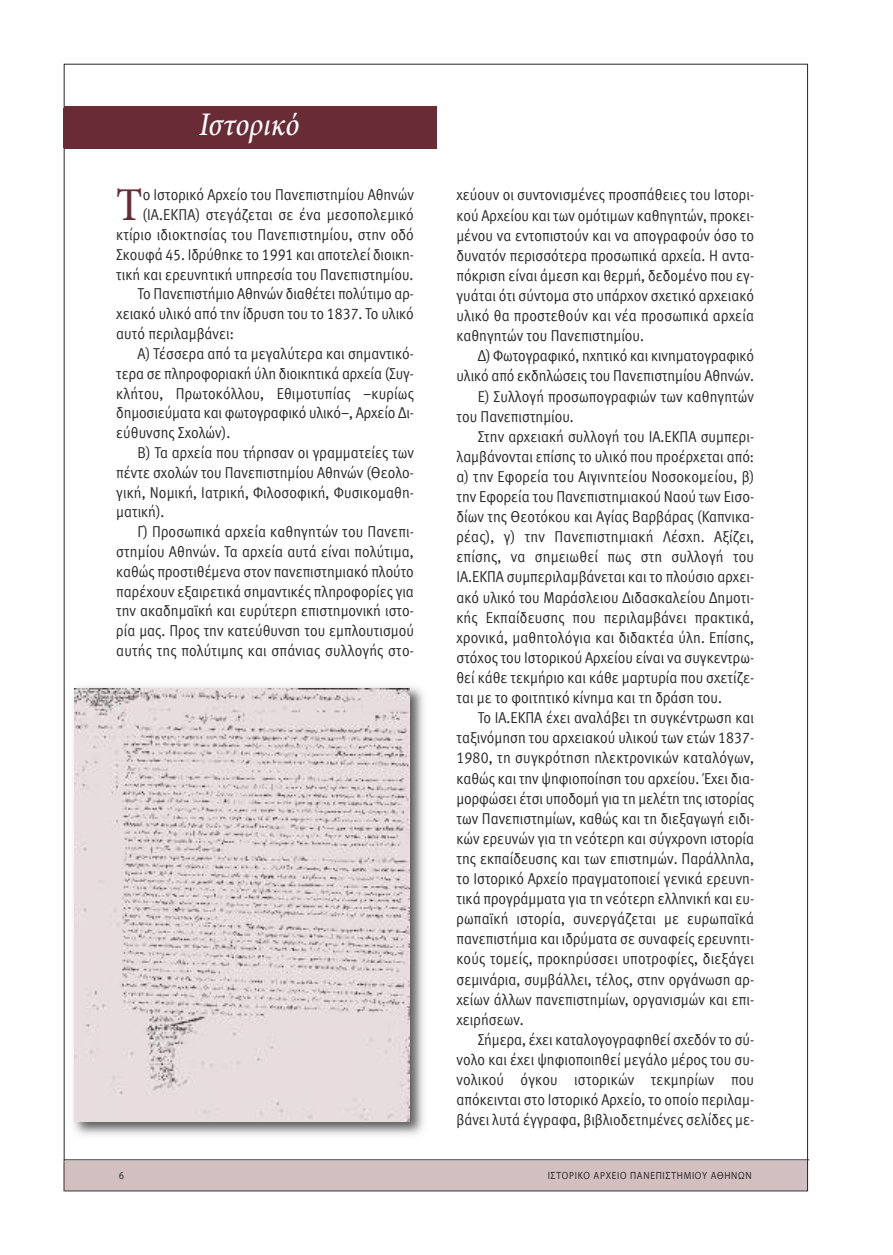
<style>
.page{position:relative;width:893px;height:1255px;background:#fff}
.page>*{position:absolute;margin:0;border:0;box-sizing:border-box;transform-origin:0 0}
.t1{font:500 46.95px "Minion Pro";color:#692b35;scale:.9 1}
.t2{font:italic 500 33px "Minion Pro";letter-spacing:-.01em;color:#fff;scale:.9 1}
.t3{font:15.75px/20.1px "Meta Normal Greek LF";color:#272627;text-align:justify;scale:.9 1}
.t4{font:10.5px "Myriad Greek";letter-spacing:.075em;color:#272627;scale:.9 1}
</style>
<div class="page">
<div style="left:64px;top:1161px;width:744px;height:30px;background:#d2bfc2"></div>
<hr style="left:64px;top:1159px;width:745px;height:1px;background:#272627">
<img style="left:73px;top:686px;width:351px;height:449px">
<img style="left:75px;top:688px;width:334px;height:433px">
<div style="left:64px;top:106px;width:373px;height:43px;background:#692b35"></div>
<h2 class="t2" style="left:199px;top:112px;width:113px">Ιστορικό</h2>
<h1 class="t1" style="left:116px;top:187px;width:31px">τ</h1>
<p class="t3" style="left:143px;top:185px;width:303px">ο Ιστορικό Αρχείο του Πανεπιστημίου Αθηνών</p>
<p class="t3" style="left:143px;top:205px;width:303px">(ΙΑ.ΕΚΠΑ) στεγάζεται σε ένα μεσοπολεμικό</p>
<p class="t3" style="left:116px;top:224px;width:332px">κτίριο ιδιοκτησίας του Πανεπιστημίου, στην οδό</p>
<p class="t3" style="left:116px;top:244px;width:332px">Σκουφά 45. Ιδρύθηκε το 1991 και αποτελεί διοικη-</p>
<p class="t3" style="left:116px;top:264px;width:332px">τική και ερευνητική υπηρεσία του Πανεπιστημίου.</p>
<p class="t3" style="left:138px;top:284px;width:309px">Το Πανεπιστήμιο Αθηνών διαθέτει πολύτιμο αρ-</p>
<p class="t3" style="left:116px;top:304px;width:332px">χειακό υλικό από την ίδρυση του το 1837. Το υλικό</p>
<p class="t3" style="left:116px;top:323px;width:132px">αυτό περιλαμβάνει:</p>
<p class="t3" style="left:138px;top:343px;width:309px">Α) Τέσσερα από τα μεγαλύτερα και σημαντικό-</p>
<p class="t3" style="left:116px;top:363px;width:332px">τερα σε πληροφοριακή ύλη διοικητικά αρχεία (Συγ-</p>
<p class="t3" style="left:116px;top:383px;width:332px">κλήτου, Πρωτοκόλλου, Εθιμοτυπίας –κυρίως</p>
<p class="t3" style="left:116px;top:403px;width:332px">δημοσιεύματα και φωτογραφικό υλικό–, Αρχείο Δι-</p>
<p class="t3" style="left:116px;top:422px;width:128px">εύθυνσης Σχολών).</p>
<p class="t3" style="left:138px;top:442px;width:309px">Β) Τα αρχεία που τήρησαν οι γραμματείες των</p>
<p class="t3" style="left:116px;top:462px;width:332px">πέντε σχολών του Πανεπιστημίου Αθηνών (Θεολο-</p>
<p class="t3" style="left:116px;top:482px;width:332px">γική, Νομική, Ιατρική, Φιλοσοφική, Φυσικομαθη-</p>
<p class="t3" style="left:116px;top:502px;width:55px">ματική).</p>
<p class="t3" style="left:138px;top:521px;width:309px">Γ) Προσωπικά αρχεία καθηγητών του Πανεπι-</p>
<p class="t3" style="left:116px;top:541px;width:332px">στημίου Αθηνών. Τα αρχεία αυτά είναι πολύτιμα,</p>
<p class="t3" style="left:116px;top:561px;width:332px">καθώς προστιθέμενα στον πανεπιστημιακό πλούτο</p>
<p class="t3" style="left:116px;top:581px;width:332px">παρέχουν εξαιρετικά σημαντικές πληροφορίες για</p>
<p class="t3" style="left:116px;top:601px;width:332px">την ακαδημαϊκή και ευρύτερη επιστημονική ιστο-</p>
<p class="t3" style="left:116px;top:620px;width:332px">ρία μας. Προς την κατεύθυνση του εμπλουτισμού</p>
<p class="t3" style="left:116px;top:640px;width:332px">αυτής της πολύτιμης και σπάνιας συλλογής στο-</p>
<p class="t3" style="left:456px;top:185px;width:332px">χεύουν οι συντονισμένες προσπάθειες του Ιστορι&shy;κού Αρχείου και των ομότιμων καθηγητών, προκει&shy;μένου να εντοπιστούν και να απογραφούν όσο το δυνατόν περισσότερα προσωπικά αρχεία. Η αντα&shy;πόκριση είναι άμεση και θερμή, δεδομένο που εγ&shy;γυάται ότι σύντομα στο υπάρχον σχετικό αρχειακό υλικό θα προστεθούν και νέα προσωπικά αρχεία καθηγητών του Πανεπιστημίου.</p>
<p class="t3" style="left:478px;top:346px;width:309px">Δ) Φωτογραφικό, ηχητικό και κινηματογραφικό</p>
<p class="t3" style="left:456px;top:366px;width:332px">υλικό από εκδηλώσεις του Πανεπιστημίου Αθηνών.</p>
<p class="t3" style="left:478px;top:386px;width:309px">Ε) Συλλογή προσωπογραφιών των καθηγητών</p>
<p class="t3" style="left:456px;top:406px;width:132px">του Πανεπιστημίου.</p>
<p class="t3" style="left:478px;top:426px;width:309px">Στην αρχειακή συλλογή του ΙΑ.ΕΚΠΑ συμπερι-</p>
<p class="t3" style="left:456px;top:446px;width:332px">λαμβάνονται επίσης το υλικό που προέρχεται από:</p>
<p class="t3" style="left:456px;top:466px;width:332px">α) την Εφορεία του Αιγινητείου Νοσοκομείου, β)</p>
<p class="t3" style="left:456px;top:486px;width:332px">την Εφορεία του Πανεπιστημιακού Ναού των Εισο-</p>
<p class="t3" style="left:456px;top:506px;width:332px">δίων της Θεοτόκου και Αγίας Βαρβάρας (Καπνικα-</p>
<p class="t3" style="left:456px;top:526px;width:332px">ρέας), γ) την Πανεπιστημιακή Λέσχη. Αξίζει,</p>
<p class="t3" style="left:456px;top:547px;width:332px">επίσης, να σημειωθεί πως στη συλλογή του</p>
<p class="t3" style="left:456px;top:567px;width:332px">ΙΑ.ΕΚΠΑ συμπεριλαμβάνεται και το πλούσιο αρχει-</p>
<p class="t3" style="left:456px;top:587px;width:332px">ακό υλικό του Μαράσλειου Διδασκαλείου Δημοτι-</p>
<p class="t3" style="left:456px;top:607px;width:332px">κής Εκπαίδευσης που περιλαμβάνει πρακτικά,</p>
<p class="t3" style="left:456px;top:627px;width:332px">χρονικά, μαθητολόγια και διδακτέα ύλη. Επίσης,</p>
<p class="t3" style="left:456px;top:647px;width:332px">στόχος του Ιστορικού Αρχείου είναι να συγκεντρω-</p>
<p class="t3" style="left:456px;top:667px;width:332px">θεί κάθε τεκμήριο και κάθε μαρτυρία που σχετίζε-</p>
<p class="t3" style="left:456px;top:687px;width:297px">ται με το φοιτητικό κίνημα και τη δράση του.</p>
<p class="t3" style="left:478px;top:707px;width:309px">Το ΙΑ.ΕΚΠΑ έχει αναλάβει τη συγκέντρωση και</p>
<p class="t3" style="left:456px;top:727px;width:332px">ταξινόμηση του αρχειακού υλικού των ετών 1837-</p>
<p class="t3" style="left:456px;top:747px;width:332px">1980, τη συγκρότηση ηλεκτρονικών καταλόγων,</p>
<p class="t3" style="left:456px;top:768px;width:332px">καθώς και την ψηφιοποίηση του αρχείου. Έχει δια-</p>
<p class="t3" style="left:456px;top:788px;width:332px">μορφώσει έτσι υποδομή για τη μελέτη της ιστορίας</p>
<p class="t3" style="left:456px;top:808px;width:332px">των Πανεπιστημίων, καθώς και τη διεξαγωγή ειδι-</p>
<p class="t3" style="left:456px;top:828px;width:332px">κών ερευνών για τη νεότερη και σύγχρονη ιστορία</p>
<p class="t3" style="left:456px;top:848px;width:332px">της εκπαίδευσης και των επιστημών. Παράλληλα,</p>
<p class="t3" style="left:456px;top:868px;width:332px">το Ιστορικό Αρχείο πραγματοποιεί γενικά ερευνη-</p>
<p class="t3" style="left:456px;top:888px;width:332px">τικά προγράμματα για τη νεότερη ελληνική και ευ-</p>
<p class="t3" style="left:456px;top:908px;width:332px">ρωπαϊκή ιστορία, συνεργάζεται με ευρωπαϊκά</p>
<p class="t3" style="left:456px;top:928px;width:332px">πανεπιστήμια και ιδρύματα σε συναφείς ερευνητι-</p>
<p class="t3" style="left:456px;top:948px;width:332px">κούς τομείς, προκηρύσσει υποτροφίες, διεξάγει</p>
<p class="t3" style="left:456px;top:969px;width:332px">σεμινάρια, συμβάλλει, τέλος, στην οργάνωση αρ-</p>
<p class="t3" style="left:456px;top:989px;width:332px">χείων άλλων πανεπιστημίων, οργανισμών και επι-</p>
<p class="t3" style="left:456px;top:1009px;width:76px">χειρήσεων.</p>
<p class="t3" style="left:478px;top:1029px;width:309px">Σήμερα, έχει καταλογογραφηθεί σχεδόν το σύ-</p>
<p class="t3" style="left:456px;top:1049px;width:332px">νολο και έχει ψηφιοποιηθεί μεγάλο μέρος του συ-</p>
<p class="t3" style="left:456px;top:1069px;width:332px">νολικού όγκου ιστορικών τεκμηρίων που</p>
<p class="t3" style="left:456px;top:1089px;width:332px">απόκεινται στο Ιστορικό Αρχείο, το οποίο περιλαμ-</p>
<p class="t3" style="left:456px;top:1109px;width:332px">βάνει λυτά έγγραφα, βιβλιοδετημένες σελίδες με-</p>
<p class="t4" style="left:119px;top:1170px;width:7px">6</p>
<p class="t4" style="left:548px;top:1170px;width:228px">ΙΣΤΟΡΙΚΟ ΑΡΧΕΙΟ ΠΑΝΕΠΙΣΤΗΜΙΟΥ ΑΘΗΝΩΝ</p>
</div>
